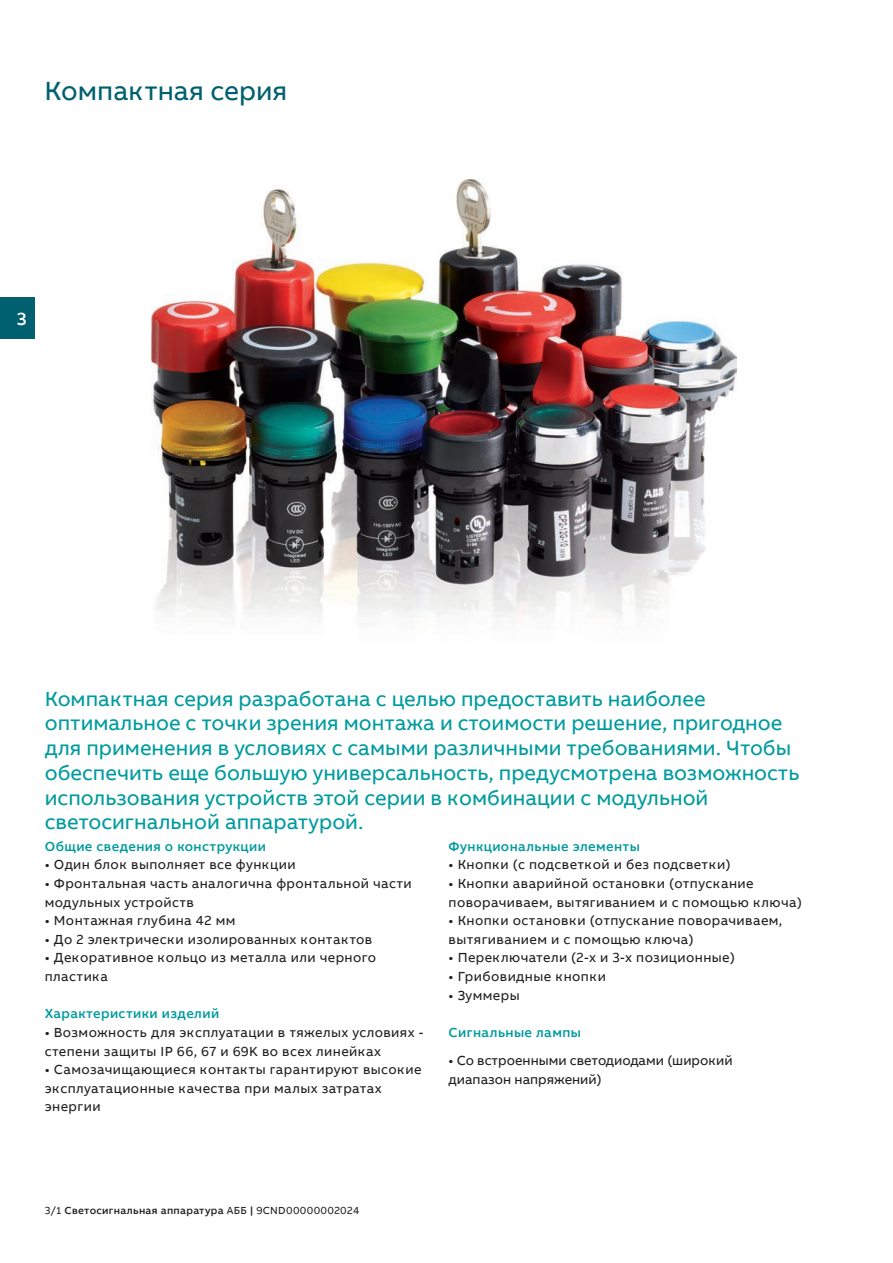
<style>
.page{position:relative;width:893px;height:1263px;background:#fff}
.page>*{position:absolute;margin:0;border:0;box-sizing:border-box;transform-origin:0 0}
.t1{font:27px "AB Bvoice";color:#00606f}
.t2{font:21px/24.8px "AB Bvoice";color:#009b9e}
.t3{font:500 18px "AB Bvoice";color:#fff}
.Tabeltext{font:13.5px/18.6px "AB Bvoice";letter-spacing:.03em;color:#231f20}
.Tabeltext-2{font:500 13.5px "AB Bvoice";letter-spacing:.03em;color:#009b9e}
.Tabeltext-3{font:13.5px "AB Bvoice";color:#231f20}
.Chapter_title{font:500 10.5px "AB Bvoice";letter-spacing:.03em;color:#231f20}
.s1{font-weight:400}
</style>
<div class="page">
<div style="left:0;top:298px;width:35px;height:41px;background:#00606f"></div>
<img style="left:152px;top:180px;width:585px;height:438px">
<p class="t1" style="left:45px;top:75px;width:244px">Компактная серия</p>
<h3 class="t3" style="left:17px;top:307px;width:11px">3</h3>
<p class="t2" style="left:45px;top:686px;width:756px">Компактная серия разработана с целью предоставить наиболее оптимальное с точки зрения монтажа и стоимости решение, пригодное для применения в условиях с самыми различными требованиями. Чтобы обеспечить еще большую универсальность, предусмотрена возможность использования устройств этой серии в комбинации с модульной светосигнальной аппаратурой.</p>
<p class="Tabeltext-2" style="left:45px;top:838px;width:223px">Общие сведения о конструкции</p>
<p class="Tabeltext" style="left:45px;top:856px;width:252px">• Один блок выполняет все функции</p>
<p class="Tabeltext" style="left:45px;top:874px;width:368px">• Фронтальная часть аналогична фронтальной части</p>
<p class="Tabeltext" style="left:45px;top:893px;width:151px">модульных устройств</p>
<p class="Tabeltext" style="left:45px;top:911px;width:192px">• Монтажная глубина 42 мм</p>
<p class="Tabeltext" style="left:45px;top:930px;width:329px">• До 2 электрически изолированных контактов</p>
<p class="Tabeltext" style="left:45px;top:949px;width:333px">• Декоративное кольцо из металла или черного пластика</p>
<p class="Tabeltext-2" style="left:45px;top:1005px;width:176px">Характеристики изделий</p>
<p class="Tabeltext" style="left:45px;top:1023px;width:380px">• Возможность для эксплуатации в тяжелых условиях -</p>
<p class="Tabeltext" style="left:45px;top:1042px;width:338px">степени защиты IP 66, 67 и 69K во всех линейках</p>
<p class="Tabeltext" style="left:45px;top:1060px;width:378px">• Самозачищающиеся контакты гарантируют высокие</p>
<p class="Tabeltext" style="left:45px;top:1079px;width:338px">эксплуатационные качества при малых затратах энергии</p>
<p class="Tabeltext-2" style="left:449px;top:838px;width:193px">Функциональные элементы</p>
<p class="Tabeltext" style="left:449px;top:855px;width:283px">• Кнопки (с подсветкой и без подсветки)</p>
<p class="Tabeltext" style="left:449px;top:874px;width:355px">• Кнопки аварийной остановки (отпускание поворачиваем, вытягиванием и с помощью ключа)</p>
<p class="Tabeltext" style="left:449px;top:911px;width:335px">• Кнопки остановки (отпускание поворачиваем, вытягиванием и с помощью ключа)</p>
<p class="Tabeltext" style="left:449px;top:948px;width:288px">• Переключатели (2-х и 3-х позиционные)</p>
<p class="Tabeltext" style="left:449px;top:967px;width:159px">• Грибовидные кнопки</p>
<p class="Tabeltext" style="left:449px;top:986px;width:73px">• Зуммеры</p>
<p class="Tabeltext-2" style="left:449px;top:1024px;width:134px">Сигнальные лампы</p>
<p class="Tabeltext-3" style="left:449px;top:1052px;width:286px">• Со встроенными светодиодами (широкий</p>
<p class="Tabeltext-3" style="left:449px;top:1071px;width:155px">диапазон напряжений)</p>
<p class="Chapter_title" style="left:45px;top:1204px;width:316px"><span class="s1">3/1</span> Светосигнальная аппаратура <span class="s1">АББ</span> | <span class="s1">9CND00000002024</span></p>
</div>
